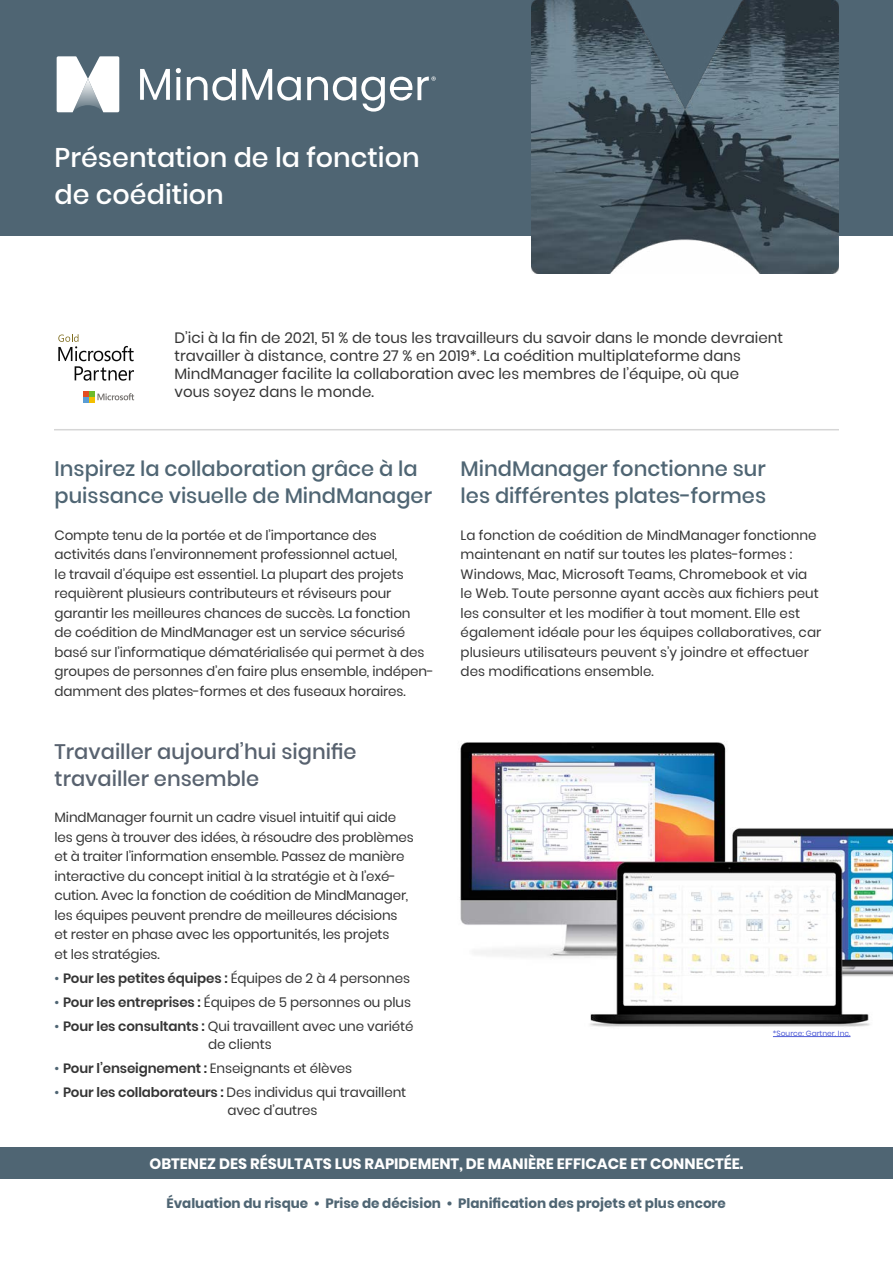
<style>
.page{position:relative;width:893px;height:1263px;background:#fff}
.page>*{position:absolute;margin:0;border:0;box-sizing:border-box;transform-origin:0 0}
.t1{font:500 27px/37.5px "Poppins";color:#fff}
.t2{font:500 21px/27px "Poppins";color:#4f6573}
.t3{font:500 21px/27px "Poppins";color:#58626f}
.t4{font:15px/18px "Poppins";color:#353535}
.t5{font:700 15px "Poppins";color:#fff}
.t6{font:13.5px/19.5px "Poppins";letter-spacing:-.01em;color:#353535}
.t7{font:600 13.5px "Poppins";letter-spacing:-.01em;color:#353535}
.t8{font:700 13.5px "Poppins";color:#4f6573}
.t9{font:7.5px "Poppins";color:#4f5cd6}
.s1{font-weight:400;color:#4f6573}
.s2{font-weight:400}
.s3{color:#4f6573}
.s4{font-weight:600}
</style>
<div class="page">
<div style="left:0;top:0;width:893px;height:235px;background:#4f6573"></div>
<div style="left:0;top:1147px;width:893px;height:32px;background:#4f6573"></div>
<svg style="left:83px;top:391px;width:51px;height:11px"></svg>
<svg style="left:58px;top:334px;width:76px;height:47px"></svg>
<img style="left:532px;top:0;width:307px;height:274px">
<img style="left:460px;top:741px;width:433px;height:297px">
<hr style="left:54px;top:429px;width:785px;height:1px;background:#d6d6d6">
<hr style="left:773px;top:1036px;width:77px;height:1px;background:#4f5cd6">
<svg style="left:57px;top:56px;width:62px;height:56px;background:#dee2e5"></svg>
<svg style="left:140px;top:69px;width:30px;height:31px"></svg>
<svg style="left:176px;top:68px;width:5px;height:32px"></svg>
<svg style="left:187px;top:69px;width:49px;height:32px"></svg>
<svg style="left:242px;top:69px;width:59px;height:32px"></svg>
<svg style="left:307px;top:76px;width:129px;height:36px"></svg>
<h1 class="t1" style="left:55px;top:139px;width:367px">Présentation de la fonction de coédition</h1>
<p class="t4" style="left:174px;top:329px;width:610px">D’ici à la fin de 2021, 51 % de tous les travailleurs du savoir dans le monde devraient travailler à distance, contre 27 % en 2019*. La coédition multiplateforme dans MindManager facilite la collaboration avec les membres de l’équipe, où que<br>vous soyez dans le monde.</p>
<h2 class="t2" style="left:55px;top:456px;width:379px">Inspirez la collaboration grâce à la puissance visuelle de MindManager</h2>
<p class="t6" style="left:55px;top:526px;width:381px">Compte tenu de la portée et de l’importance des activités dans l’environnement professionnel actuel,<br>le travail d’équipe est essentiel. La plupart des projets requièrent plusieurs contributeurs et réviseurs pour garantir les meilleures chances de succès. La fonction<br>de coédition de MindManager est un service sécurisé basé sur l’informatique dématérialisée qui permet à des groupes de personnes d’en faire plus ensemble, indépen&shy;damment des plates-formes et des fuseaux horaires.</p>
<h2 class="t2" style="left:461px;top:456px;width:307px">MindManager fonctionne sur les différentes plates-formes</h2>
<p class="t6" style="left:461px;top:526px;width:362px">La fonction de coédition de MindManager fonctionne maintenant en natif sur toutes les plates-formes :<br>Windows, Mac, Microsoft Teams, Chromebook et via le Web. Toute personne ayant accès aux fichiers peut les consulter et les modifier à tout moment. Elle est également idéale pour les équipes collaboratives, car plusieurs utilisateurs peuvent s’y joindre et effectuer des modifications ensemble.</p>
<h2 class="t3" style="left:55px;top:738px;width:304px">Travailler aujourd’hui signifie travailler ensemble</h2>
<p class="t6" style="left:55px;top:808px;width:361px">MindManager fournit un cadre visuel intuitif qui aide les gens à trouver des idées, à résoudre des problèmes et à traiter l’information ensemble. Passez de manière interactive du concept initial à la stratégie et à l’exé&shy;cution. Avec la fonction de coédition de MindManager, les équipes peuvent prendre de meilleures décisions et rester en phase avec les opportunités, les projets<br>et les stratégies.</p>
<p class="t7" style="left:55px;top:970px;width:357px"><span class="s1">•</span> Pour les petites équipes : <span class="s2">Équipes de 2 à 4 personnes</span></p>
<p class="t6" style="left:55px;top:992px;width:358px"><span class="s3">•</span> <span class="s4">Pour les entreprises :</span> Équipes de 5 personnes ou plus</p>
<p class="t6" style="left:208px;top:1017px;width:207px;line-height:18px;text-indent:-154px"><span class="s3">•</span> <span class="s4">Pour les consultants :</span> Qui travaillent avec une variété de clients</p>
<p class="t7" style="left:55px;top:1060px;width:299px"><span class="s1">•</span> Pour l’enseignement : <span class="s2">Enseignants et élèves</span></p>
<p class="t6" style="left:227px;top:1083px;width:180px;line-height:18px;text-indent:-173px"><span class="s3">•</span> <span class="s4">Pour les collaborateurs :</span> Des individus qui travaillent avec d’autres</p>
<p class="t5" style="left:150px;top:1154px;width:595px">OBTENEZ DES RÉSULTATS LUS RAPIDEMENT, DE MANIÈRE EFFICACE ET CONNECTÉE.</p>
<p class="t8" style="left:166px;top:1195px;width:561px">Évaluation du risque • Prise de décision • Planification des projets et plus encore</p>
<p class="t9" style="left:773px;top:1029px;width:79px">*Source: Gartner, Inc.</p>
</div>
